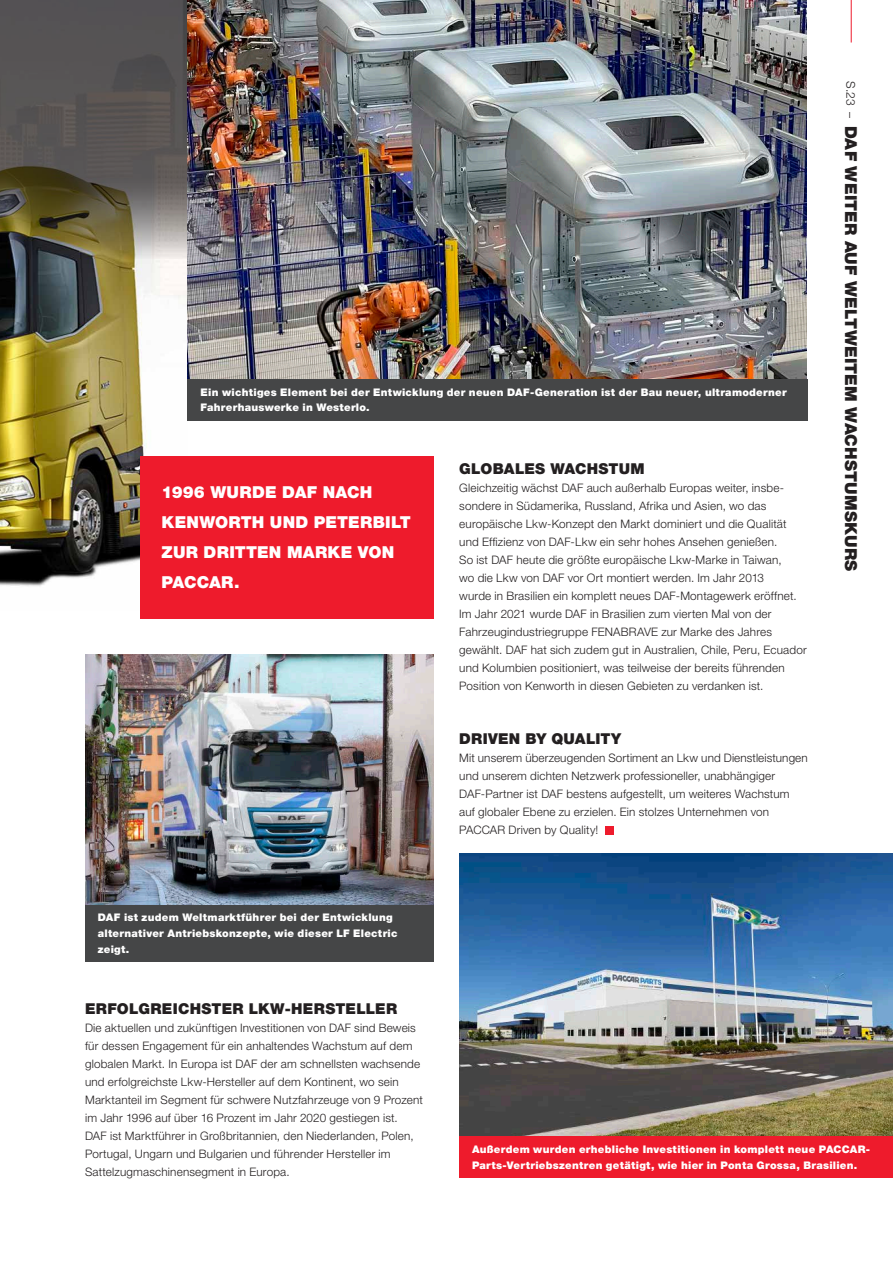
<style>
.page{position:relative;width:893px;height:1263px;background:#fff}
.page>*{position:absolute;margin:0;border:0;box-sizing:border-box;transform-origin:0 0}
.t1{font:900 16.5px/30px "Helvetica Neue LT Pro";letter-spacing:.015em;color:#fff}
.t2{font:900 16.5px "Helvetica Neue LT Pro";letter-spacing:.02em;color:#231f20}
.t3{font:900 15px "Helvetica Neue LT Pro";letter-spacing:.015em;color:#231f20}
.t4{font:300 12px "Helvetica Neue LT Pro";color:#231f20}
.t5{font:300 11.7px/18px "Helvetica Neue LT Pro";letter-spacing:.015em;color:#231f20}
.t6{font:900 10.5px/15.8px "Helvetica Neue LT Pro";letter-spacing:.025em;color:#fff}
</style>
<div class="page">
<img style="left:0;top:258px;width:188px;height:328px">
<svg style="left:0;top:0;width:188px;height:258px;background:#5c5850"></svg>
<img style="left:188px;top:0;width:619px;height:379px">
<hr style="left:851px;top:0;width:1px;height:43px;background:#ee1b2c">
<img style="left:459px;top:853px;width:434px;height:284px">
<div style="left:605px;top:826px;width:8px;height:8px;background:#ee1b2c"></div>
<img style="left:85px;top:654px;width:349px;height:251px">
<div style="left:140px;top:456px;width:294px;height:162px;background:#ee1b2c"></div>
<div style="left:188px;top:379px;width:620px;height:41px;background:#454647"></div>
<div style="left:85px;top:905px;width:349px;height:57px;background:#454647"></div>
<div style="left:459px;top:1137px;width:434px;height:41px;background:#ee1b2c"></div>
<p class="t6" style="left:201px;top:384px;width:588px">Ein wichtiges Element bei der Entwicklung der neuen DAF-Generation ist der Bau neuer, ultramoderner<br>Fahrerhauswerke in Westerlo.</p>
<h1 class="t1" style="left:162px;top:477px;width:251px">1996 WURDE DAF NACH<br>KENWORTH UND PETERBILT<br>ZUR DRITTEN MARKE VON<br>PACCAR.</h1>
<p class="t6" style="left:98px;top:910px;width:301px">DAF ist zudem Weltmarktführer bei der Entwicklung alternativer Antriebskonzepte, wie dieser LF Electric zeigt.</p>
<p class="t3" style="left:459px;top:460px;width:187px">GLOBALES WACHSTUM</p>
<p class="t5" style="left:459px;top:479px;width:349px">Gleichzeitig wächst DAF auch außerhalb Europas weiter, insbe&shy;sondere in Südamerika, Russland, Afrika und Asien, wo das europäische Lkw-Konzept den Markt dominiert und die Qualität und Effizienz von DAF-Lkw ein sehr hohes Ansehen genießen.<br>So ist DAF heute die größte europäische Lkw-Marke in Taiwan,<br>wo die Lkw von DAF vor Ort montiert werden. Im Jahr 2013<br>wurde in Brasilien ein komplett neues DAF-Montagewerk eröffnet.<br>Im Jahr 2021 wurde DAF in Brasilien zum vierten Mal von der Fahrzeugindustriegruppe FENABRAVE zur Marke des Jahres gewählt. DAF hat sich zudem gut in Australien, Chile, Peru, Ecuador und Kolumbien positioniert, was teilweise der bereits führenden Position von Kenworth in diesen Gebieten zu verdanken ist.</p>
<p class="t3" style="left:459px;top:730px;width:163px">DRIVEN BY QUALITY</p>
<p class="t5" style="left:459px;top:749px;width:350px">Mit unserem überzeugenden Sortiment an Lkw und Dienstleistungen und unserem dichten Netzwerk professioneller, unabhängiger DAF-Partner ist DAF bestens aufgestellt, um weiteres Wachstum auf globaler Ebene zu erzielen. Ein stolzes Unternehmen von PACCAR Driven by Quality!</p>
<p class="t4" style="left:858px;top:81px;width:38px;rotate:90deg">S.23 –</p>
<h1 class="t2" style="left:861px;top:126px;width:447px;rotate:90deg">DAF WEITER AUF WELTWEITEM WACHSTUMSKURS</h1>
<p class="t3" style="left:85px;top:1000px;width:314px">ERFOLGREICHSTER LKW-HERSTELLER</p>
<p class="t5" style="left:85px;top:1019px;width:339px">Die aktuellen und zukünftigen Investitionen von DAF sind Beweis für dessen Engagement für ein anhaltendes Wachstum auf dem globalen Markt. In Europa ist DAF der am schnellsten wachsende und erfolgreichste Lkw-Hersteller auf dem Kontinent, wo sein Marktanteil im Segment für schwere Nutzfahrzeuge von 9 Prozent im Jahr 1996 auf über 16 Prozent im Jahr 2020 gestiegen ist.<br>DAF ist Marktführer in Großbritannien, den Niederlanden, Polen, Portugal, Ungarn und Bulgarien und führender Hersteller im Sattelzugmaschinensegment in Europa.</p>
<p class="t6" style="left:472px;top:1141px;width:400px">Außerdem wurden erhebliche Investitionen in komplett neue PACCAR-<br>Parts-Vertriebszentren getätigt, wie hier in Ponta Grossa, Brasilien.</p>
</div>
